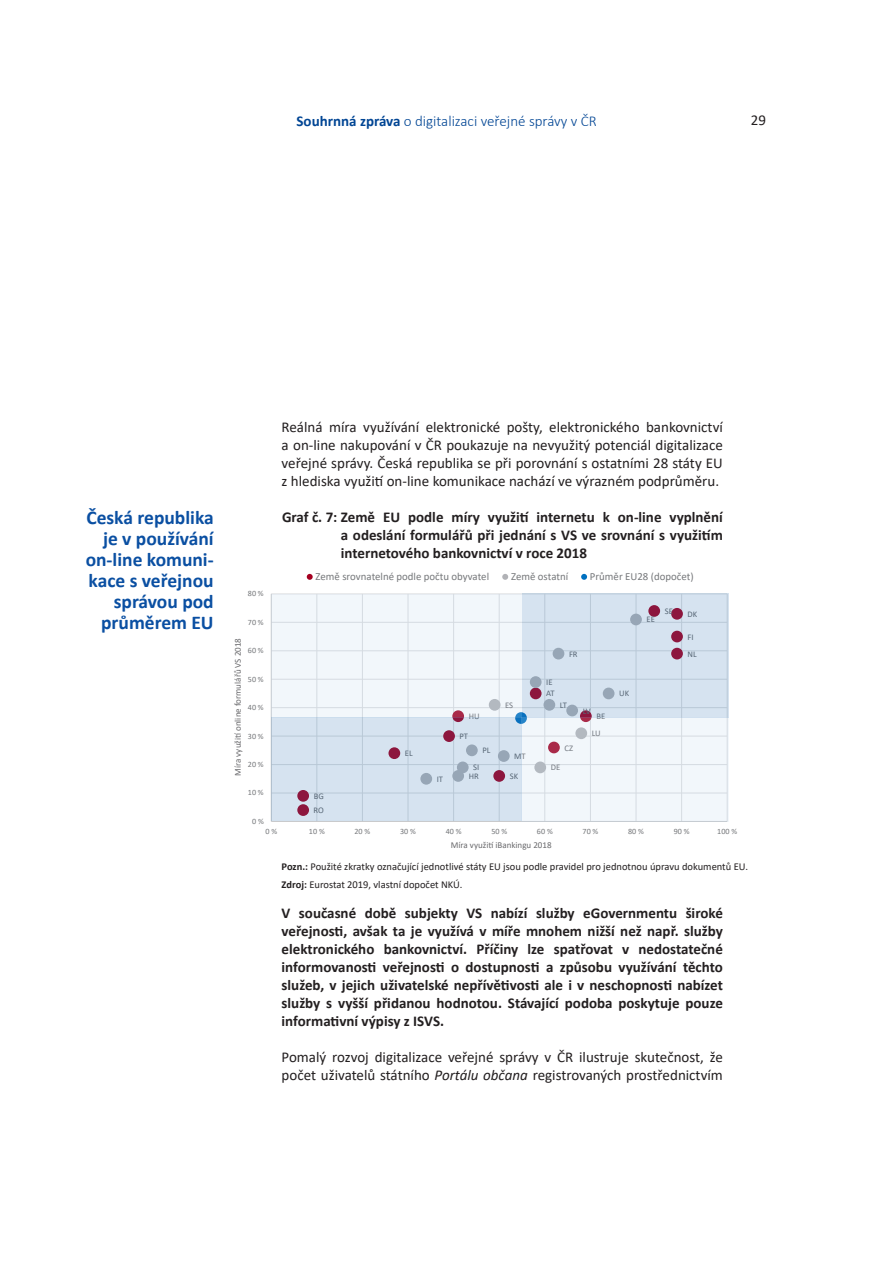
<style>
.page{position:relative;width:893px;height:1263px;background:#fff}
.page>*{position:absolute;margin:0;border:0;box-sizing:border-box;transform-origin:0 0}
.Modrý_nadpis{font:700 19.5px/21px "Calibri";color:#0a4fa2;text-align:right}
.text_normal_10b{font:15px/18px "Calibri";color:#231f20;text-align:justify}
.text_normal_10b-2{font:700 15px/18px "Calibri";color:#231f20;text-align:justify}
.bold_10b{font:700 15px/18px "Calibri";color:#231f20;text-align:justify}
.t1{font:300 15px "Calibri";color:#004594}
.t2{font:10.8px "Calibri";color:#76787b}
.poznamka{font:10.5px "Calibri";color:#231f20}
.poznamka-2{font:9px "Calibri";color:#69696c}
.t3{font:8.55px/17.1px "Calibri";color:#636366}
.t4{font:8.1px "Calibri";letter-spacing:-.005em;color:#76787b}
.s1{font-weight:700}
.s2{font-style:italic}
</style>
<div class="page">
<svg style="left:270px;top:573px;width:318px;height:249px"></svg>
<div style="left:522px;top:593px;width:207px;height:124px;background:#2e75b6;opacity:.2"></div>
<div style="left:272px;top:594px;width:250px;height:123px;background:#bdd7ee;opacity:.2"></div>
<div style="left:271px;top:717px;width:250px;height:104px;background:#2e75b6;opacity:.2"></div>
<div style="left:521px;top:717px;width:208px;height:105px;background:#bdd7ee;opacity:.2"></div>
<p class="t1" style="left:297px;top:112px;width:302px"><span class="s1">Souhrnná zpráva</span> o digitalizaci veřejné správy v ČR</p>
<p class="text_normal_10b" style="left:751px;top:110px;width:17px">29</p>
<p class="Modrý_nadpis" style="left:86px;top:506px;width:130px">Česká republika je v používání on-line komuni&shy;kace s veřejnou správou pod průměrem EU</p>
<p class="text_normal_10b" style="left:282px;top:418px;width:443px">Reálná míra využívání elektronické pošty, elektronického bankovnictví a on-line nakupování v ČR poukazuje na nevyužitý potenciál digitalizace veřejné správy. Česká republika se při porovnání s ostatními 28 státy EU z hlediska využití on-line komunikace nachází ve výrazném podprůměru.</p>
<p class="bold_10b" style="left:341px;top:508px;width:384px;text-indent:-59px">Graf č. 7: Země EU podle míry využití internetu k on-line vyplnění a odeslání formulářů při jednání s VS ve srovnání s využitím internetového bankovnictví v roce 2018</p>
<p class="t2" style="left:315px;top:569px;width:175px">Země srovnatelné podle počtu obyvatel</p>
<p class="t2" style="left:511px;top:569px;width:59px">Země ostatní</p>
<p class="t2" style="left:590px;top:569px;width:105px">Průměr EU28 (dopočet)</p>
<p class="t4" style="left:248px;top:588px;width:17px">80 %</p>
<p class="t4" style="left:248px;top:616px;width:17px">70 %</p>
<p class="poznamka-2" style="left:232px;top:776px;width:139px;rotate:-90deg">Míra využití online formulářů VS 2018</p>
<p class="t4" style="left:248px;top:645px;width:17px">60 %</p>
<p class="t4" style="left:248px;top:673px;width:17px">50 %</p>
<p class="t4" style="left:248px;top:702px;width:17px">40 %</p>
<p class="t4" style="left:248px;top:730px;width:17px">30 %</p>
<p class="t4" style="left:248px;top:759px;width:17px">20 %</p>
<p class="t3" style="left:405px;top:744px;width:9px">EL</p>
<p class="t3" style="left:437px;top:770px;width:8px">IT</p>
<p class="t3" style="left:469px;top:708px;width:12px">HU</p>
<p class="t3" style="left:460px;top:727px;width:10px">PT</p>
<p class="t3" style="left:482px;top:742px;width:10px">PL</p>
<p class="t3" style="left:469px;top:763px;width:12px;line-height:8.6px;text-align:center">SI<br>HR</p>
<p class="t3" style="left:505px;top:696px;width:10px">ES</p>
<p class="t3" style="left:514px;top:747px;width:13px">MT</p>
<p class="t3" style="left:510px;top:767px;width:10px">SK</p>
<p class="t3" style="left:546px;top:673px;width:8px">IE</p>
<p class="t3" style="left:546px;top:685px;width:10px">AT</p>
<p class="t3" style="left:569px;top:645px;width:10px">FR</p>
<p class="t3" style="left:560px;top:696px;width:9px">LT</p>
<p class="t3" style="left:564px;top:739px;width:10px">CZ</p>
<p class="t3" style="left:551px;top:759px;width:11px">DE</p>
<p class="t3" style="left:583px;top:702px;width:9px">LV</p>
<p class="t3" style="left:596px;top:708px;width:10px">BE</p>
<p class="t3" style="left:592px;top:725px;width:10px">LU</p>
<p class="t3" style="left:619px;top:685px;width:11px">UK</p>
<p class="t3" style="left:646px;top:611px;width:10px">EE</p>
<p class="t3" style="left:665px;top:602px;width:10px">SE</p>
<p class="t3" style="left:688px;top:605px;width:11px">DK</p>
<p class="t3" style="left:687px;top:628px;width:11px">FI<br>NL</p>
<p class="t4" style="left:248px;top:787px;width:17px">10 %</p>
<p class="t3" style="left:314px;top:789px;width:12px;line-height:14.2px">BG<br>RO</p>
<p class="t4" style="left:252px;top:815px;width:13px">0 %</p>
<p class="t4" style="left:265px;top:826px;width:13px">0 %</p>
<p class="t4" style="left:309px;top:826px;width:17px">10 %</p>
<p class="t4" style="left:355px;top:826px;width:17px">20 %</p>
<p class="t4" style="left:400px;top:826px;width:17px">30 %</p>
<p class="t4" style="left:446px;top:826px;width:17px">40 %</p>
<p class="t4" style="left:491px;top:826px;width:17px">50 %</p>
<p class="t4" style="left:537px;top:826px;width:17px">60 %</p>
<p class="t4" style="left:583px;top:826px;width:17px">70 %</p>
<p class="t4" style="left:628px;top:826px;width:17px">80 %</p>
<p class="t4" style="left:674px;top:826px;width:17px">90 %</p>
<p class="t4" style="left:717px;top:826px;width:21px">100 %</p>
<p class="poznamka-2" style="left:451px;top:839px;width:102px">Míra využití iBankingu 2018</p>
<p class="poznamka" style="left:282px;top:859px;width:468px"><span class="s1">Pozn.:</span> Použité zkratky označující jednotlivé státy EU jsou podle pravidel pro jednotnou úpravu dokumentů EU.</p>
<p class="poznamka" style="left:282px;top:877px;width:182px"><span class="s1">Zdroj:</span> Eurostat 2019, vlastní dopočet NKÚ.</p>
<p class="text_normal_10b-2" style="left:282px;top:904px;width:443px">V současné době subjekty VS nabízí služby eGovernmentu široké veřejnosti, avšak ta je využívá v míře mnohem nižší než např. služby elektronického bankovnictví. Příčiny lze spatřovat v nedostatečné informovanosti veřejnosti o dostupnosti a způsobu využívání těchto služeb, v jejich uživatelské nepřívětivosti ale i v neschopnosti nabízet služby s vyšší přidanou hodnotou. Stávající podoba poskytuje pouze informativní výpisy z ISVS.</p>
<p class="text_normal_10b" style="left:282px;top:1048px;width:443px">Pomalý rozvoj digitalizace veřejné správy v ČR ilustruje skutečnost, že počet uživatelů státního <span class="s2">Portálu občana</span> registrovaných prostřednictvím</p>
</div>
